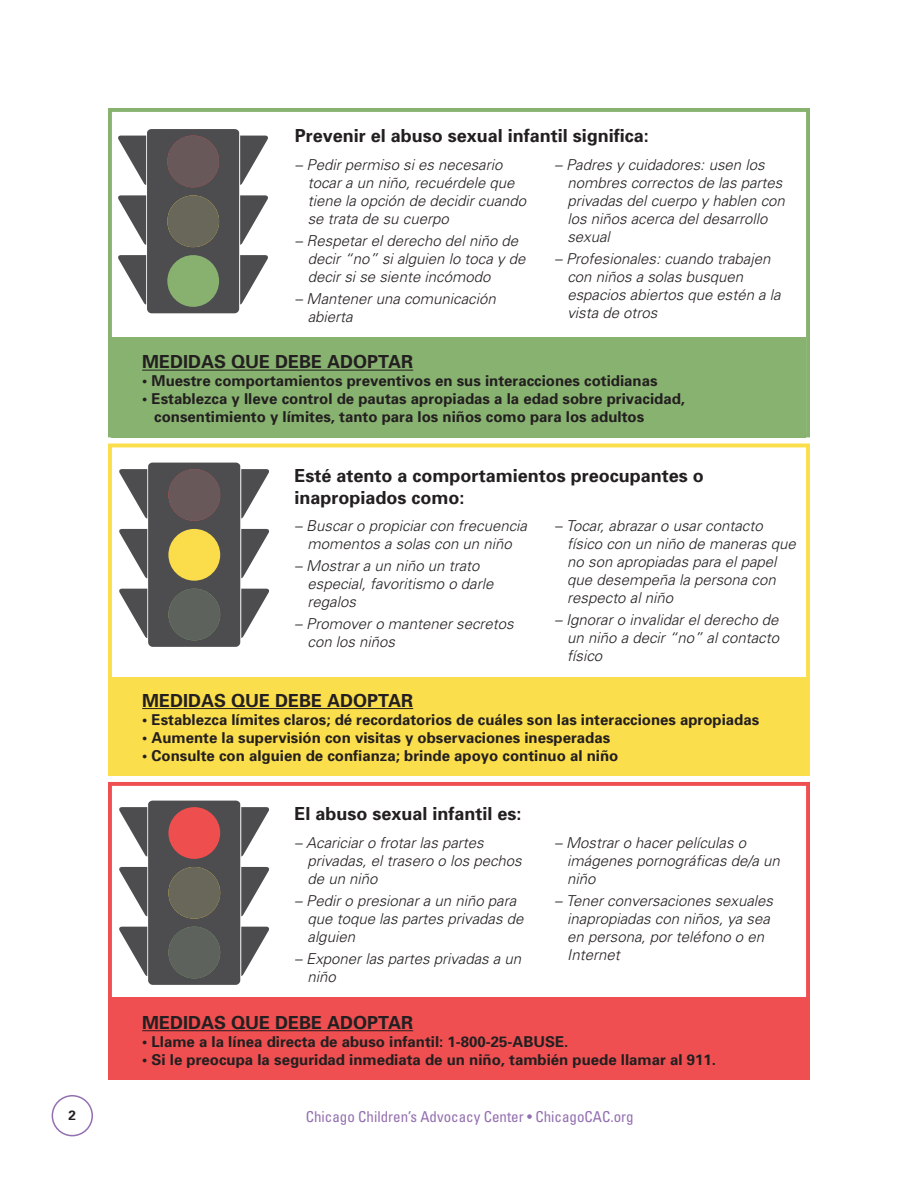
<style>
.page{position:relative;width:918px;height:1188px;background:#fff}
.page>*{position:absolute;margin:0;border:0;box-sizing:border-box;transform-origin:0 0}
.t1{font:700 18px/21.6px "Univers";color:#231f20}
.t2{font:italic 300 15px/18px "Univers";color:#231f20}
.t3{font:700 15px/18px "Univers";color:#231f20}
.t4{font:condensed 15px "Univers";color:#936fb0}
.t5{font:700 13.5px "Univers";color:#231f20}
</style>
<div class="page">
<div style="left:52px;top:1095px;width:41px;height:41px;border:2px solid #936fb0;border-radius:50%"></div>
<div style="left:108px;top:677px;width:702px;height:99px;background:#fbde4b"></div>
<svg style="left:119px;top:463px;width:150px;height:184px"></svg>
<hr style="left:142px;top:708px;width:271px;height:1px;background:#231f20">
<div style="left:108px;top:444px;width:702px;height:332px;border:4px solid #fbde4b"></div>
<div style="left:108px;top:998px;width:702px;height:82px;background:#ef4f50"></div>
<hr style="left:142px;top:1030px;width:271px;height:1px;background:#231f20">
<svg style="left:119px;top:801px;width:150px;height:184px"></svg>
<div style="left:108px;top:782px;width:702px;height:298px;border:4px solid #ef4f50"></div>
<div style="left:108px;top:108px;width:702px;height:329px;border:4px solid #88b270"></div>
<div style="left:112px;top:337px;width:694px;height:100px;background:#88b270"></div>
<svg style="left:118px;top:129px;width:150px;height:184px"></svg>
<hr style="left:142px;top:370px;width:271px;height:1px;background:#231f20">
<p class="t1" style="left:295px;top:124px;width:356px">Prevenir el abuso sexual infantil significa:</p>
<p class="t2" style="left:308px;top:155px;width:220px;text-indent:-13px">– Pedir permiso si es necesario tocar a un niño, recuérdele que tiene la opción de decidir cuando se trata de su cuerpo</p>
<p class="t2" style="left:308px;top:231px;width:219px;text-indent:-13px">– Respetar el derecho del niño de decir “no” si alguien lo toca y de decir si se siente incómodo</p>
<p class="t2" style="left:308px;top:289px;width:189px;text-indent:-13px">– Mantener una comunicación abierta</p>
<p class="t2" style="left:567px;top:155px;width:219px;text-indent:-13px">– Padres y cuidadores: usen los nombres correctos de las partes privadas del cuerpo y hablen con los niños acerca del desarrollo sexual</p>
<p class="t2" style="left:567px;top:249px;width:215px;text-indent:-13px">– Profesionales: cuando trabajen con niños a solas busquen espacios abiertos que estén a la vista de otros</p>
<p class="t1" style="left:142px;top:351px;width:273px">MEDIDAS QUE DEBE ADOPTAR</p>
<p class="t3" style="left:142px;top:372px;width:517px">• Muestre comportamientos preventivos en sus interacciones cotidianas</p>
<p class="t3" style="left:154px;top:390px;width:532px;text-indent:-12px">• Establezca y lleve control de pautas apropiadas a la edad sobre privacidad, consentimiento y límites, tanto para los niños como para los adultos</p>
<p class="t1" style="left:295px;top:464px;width:411px">Esté atento a comportamientos preocupantes o inapropiados como:</p>
<p class="t2" style="left:295px;top:516px;width:234px;text-align:center">– Buscar o propiciar con frecuencia momentos a solas con un niño</p>
<p class="t2" style="left:308px;top:556px;width:187px;text-indent:-13px">– Mostrar a un niño un trato especial, favoritismo o darle regalos</p>
<p class="t2" style="left:308px;top:615px;width:208px;text-indent:-13px">– Promover o mantener secretos con los niños</p>
<p class="t2" style="left:567px;top:516px;width:230px;text-indent:-13px">– Tocar, abrazar o usar contacto físico con un niño de maneras que no son apropiadas para el papel que desempeña la persona con respecto al niño</p>
<p class="t2" style="left:567px;top:610px;width:213px;text-align:justify;text-indent:-13px">– Ignorar o invalidar el derecho de un niño a decir “no” al contacto físico</p>
<p class="t1" style="left:142px;top:689px;width:273px">MEDIDAS QUE DEBE ADOPTAR</p>
<p class="t3" style="left:142px;top:710px;width:619px">• Establezca límites claros; dé recordatorios de cuáles son las interacciones apropiadas</p>
<p class="t3" style="left:142px;top:728px;width:470px">• Aumente la supervisión con visitas y observaciones inesperadas</p>
<p class="t3" style="left:142px;top:746px;width:478px">• Consulte con alguien de confianza; brinde apoyo continuo al niño</p>
<p class="t1" style="left:295px;top:802px;width:229px">El abuso sexual infantil es:</p>
<p class="t2" style="left:308px;top:833px;width:216px;text-indent:-13px">– Acariciar o frotar las partes privadas, el trasero o los pechos de un niño</p>
<p class="t2" style="left:308px;top:891px;width:217px;text-indent:-13px">– Pedir o presionar a un niño para que toque las partes privadas de alguien</p>
<p class="t2" style="left:308px;top:950px;width:215px;text-indent:-13px">– Exponer las partes privadas a un niño</p>
<p class="t2" style="left:567px;top:833px;width:214px;text-indent:-13px">– Mostrar o hacer películas o imágenes pornográficas de/a un niño</p>
<p class="t2" style="left:567px;top:891px;width:207px;text-indent:-13px">– Tener conversaciones sexuales inapropiadas con niños, ya sea en persona, por teléfono o en<br>Internet</p>
<p class="t1" style="left:142px;top:1011px;width:273px">MEDIDAS QUE DEBE ADOPTAR</p>
<p class="t3" style="left:142px;top:1032px;width:428px">• Llame a la línea directa de abuso infantil: 1-800-25-ABUSE.</p>
<p class="t3" style="left:142px;top:1050px;width:575px">• Si le preocupa la seguridad inmediata de un niño, también puede llamar al 911.</p>
<p class="t5" style="left:69px;top:1106px;width:9px">2</p>
<p class="t4" style="left:306px;top:1107px;width:330px">Chicago Children’s Advocacy Center • ChicagoCAC.org</p>
</div>
